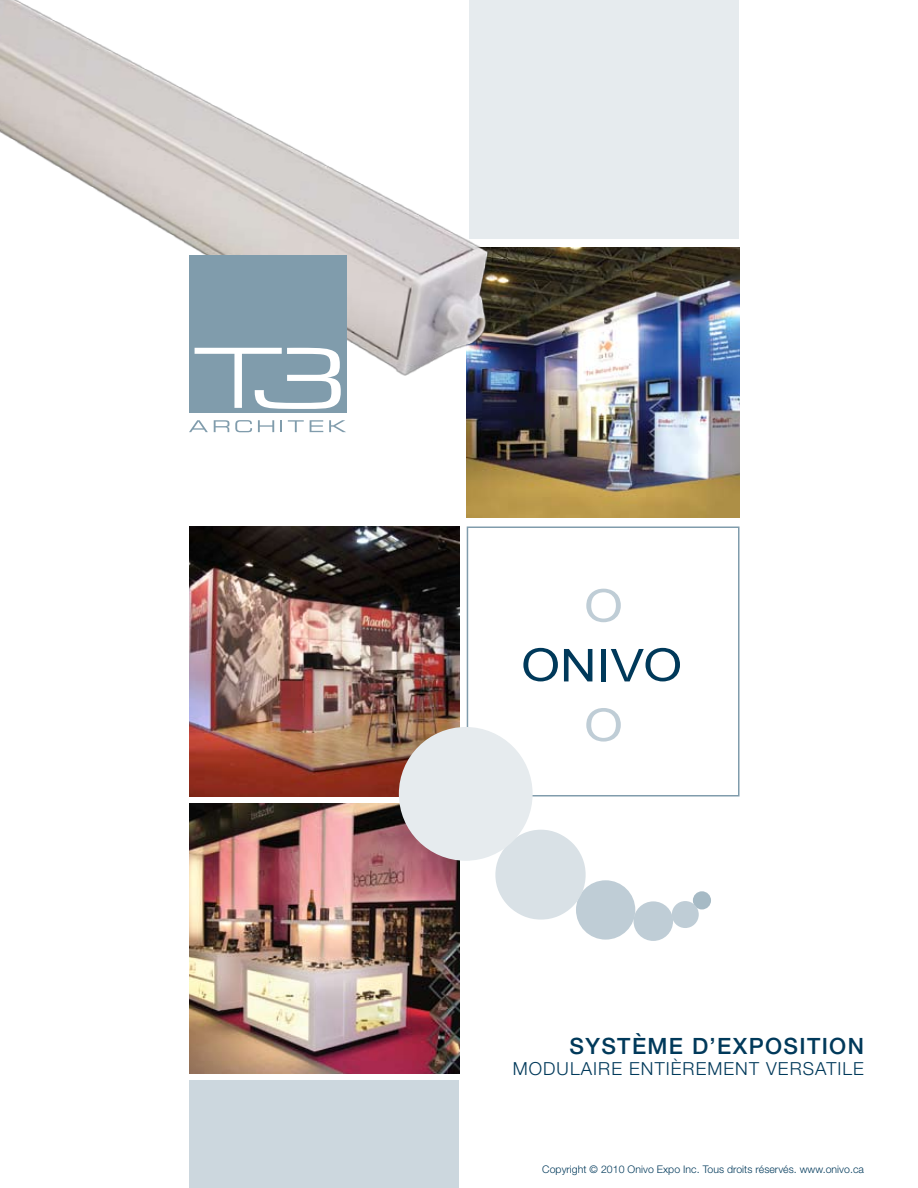
<style>
.page{position:relative;width:918px;height:1188px;background:#fff}
.page>*{position:absolute;margin:0;border:0;box-sizing:border-box;transform-origin:0 0}
.t1{font:500 22.5px "Helvetica Neue";letter-spacing:.06em;color:#00395a}
.t2{font:300 18px "Helvetica Neue";letter-spacing:.06em;color:#00395a}
.t3{font:300 10.5px "Helvetica Neue";letter-spacing:.005em;color:#00395a}
</style>
<div class="page">
<img style="left:189px;top:534px;width:270px;height:262px">
<img style="left:189px;top:803px;width:270px;height:270px">
<div style="left:189px;top:1080px;width:270px;height:108px;background:#ccd7de"></div>
<img style="left:578px;top:247px;width:162px;height:271px">
<div style="left:467px;top:526px;width:273px;height:270px;background:#fff;border:2px solid #809cac"></div>
<svg style="left:564px;top:649px;width:28px;height:32px"></svg>
<div style="left:601px;top:649px;width:5px;height:32px;background:#00395a"></div>
<svg style="left:611px;top:648px;width:69px;height:33px"></svg>
<svg style="left:523px;top:648px;width:35px;height:33px"></svg>
<svg style="left:586px;top:589px;width:35px;height:33px"></svg>
<svg style="left:586px;top:708px;width:35px;height:34px"></svg>
<img style="left:0;top:0;width:578px;height:534px">
<div style="left:189px;top:255px;width:157px;height:157px;background:#809cac"></div>
<svg style="left:195px;top:348px;width:146px;height:61px"></svg>
<svg style="left:189px;top:420px;width:19px;height:12px"></svg>
<svg style="left:214px;top:420px;width:15px;height:12px"></svg>
<svg style="left:235px;top:420px;width:17px;height:12px"></svg>
<svg style="left:258px;top:420px;width:16px;height:12px"></svg>
<svg style="left:280px;top:420px;width:2px;height:12px"></svg>
<svg style="left:288px;top:420px;width:16px;height:12px"></svg>
<svg style="left:310px;top:420px;width:13px;height:12px"></svg>
<svg style="left:329px;top:420px;width:17px;height:12px"></svg>
<div style="left:693px;top:891px;width:18px;height:18px;background:#a6bac5;border-radius:50%"></div>
<div style="left:672px;top:901px;width:27px;height:27px;background:#bfcdd6;border-radius:50%"></div>
<div style="left:634px;top:901px;width:39px;height:40px;background:#bfcdd6;border-radius:50%"></div>
<div style="left:576px;top:880px;width:59px;height:60px;background:#bfcdd6;border-radius:50%"></div>
<svg style="left:495px;top:830px;width:91px;height:90px"></svg>
<div style="left:399px;top:727px;width:134px;height:134px;background:#e6ebee;border-radius:50%"></div>
<div style="left:469px;top:0;width:270px;height:239px;background:#e6ebee"></div>
<h1 class="t1" style="left:570px;top:1032px;width:296px">SYSTÈME D’EXPOSITION</h1>
<h2 class="t2" style="left:513px;top:1058px;width:353px">modulaire entièrement versatile</h2>
<p class="t3" style="left:542px;top:1163px;width:323px">Copyright © 2010 Onivo Expo Inc. Tous droits réservés. www.onivo.ca</p>
</div>
